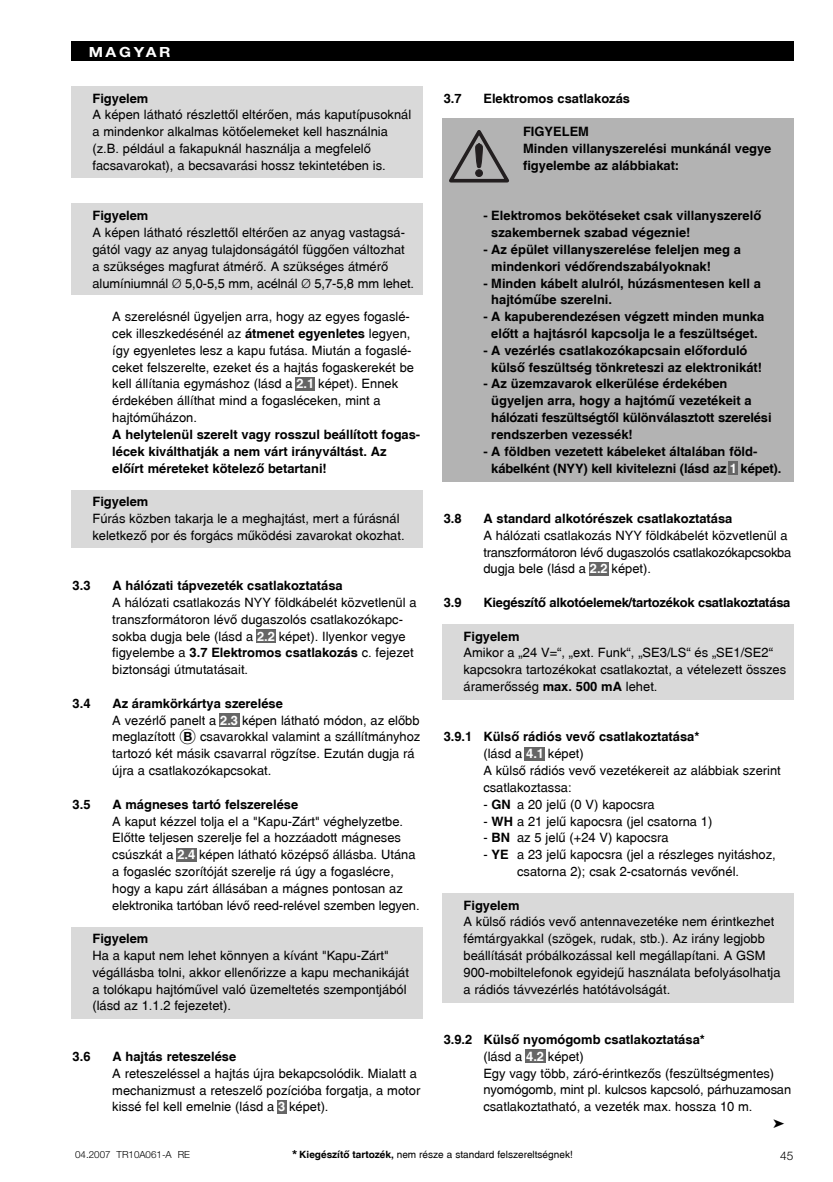
<style>
.page{position:relative;width:833px;height:1182px;background:#fff}
.page>*{position:absolute;margin:0;border:0;box-sizing:border-box;transform-origin:0 0}
.t1{font:700 14px "Helvetica Neue";letter-spacing:.165em;color:#fff;scale:1.13 1}
.t2{font:12.6px/16.8px "H Central";color:#000}
.t3{font:700 12.6px/16.8px "H Central";color:#000}
.t4{font:300 11.9px "Helvetica Neue";color:#000}
.t5{font:9.8px "H Central";color:#000}
.t6{font:300 9.8px "Helvetica Neue";color:#000}
.s1{font-family:"Helvetica Neue";font-weight:300}
.s2{font-weight:700}
.s3{font-weight:700;color:#fff}
.s4{font-family:"Avant Gard";font-weight:200;font-size:22.4px}
.s5{font-family:"Helvetica Neue";font-weight:700}
.s6{color:#fff}
.s7{font-family:"Helvetica Neue";font-weight:700;font-size:12.6px}
</style>
<div class="page">
<div style="left:525px;top:1049px;width:20px;height:14px;background:#666"></div>
<div style="left:442px;top:118px;width:352px;height:363px;background:#b3b3b3"></div>
<div style="left:729px;top:461px;width:9px;height:14px;background:#666"></div>
<div style="left:589px;top:562px;width:20px;height:14px;background:#666"></div>
<div style="left:525px;top:746px;width:20px;height:14px;background:#666"></div>
<div style="left:442px;top:892px;width:352px;height:110px;background:#d9d9d9"></div>
<div style="left:442px;top:624px;width:352px;height:75px;background:#d9d9d9"></div>
<div style="left:277px;top:1099px;width:9px;height:14px;background:#666"></div>
<div style="left:219px;top:713px;width:21px;height:14px;background:#666"></div>
<div style="left:176px;top:847px;width:21px;height:14px;background:#666"></div>
<div style="left:256px;top:629px;width:20px;height:14px;background:#666"></div>
<div style="left:71px;top:927px;width:351px;height:91px;background:#d9d9d9"></div>
<div style="left:71px;top:204px;width:351px;height:91px;background:#d9d9d9"></div>
<div style="left:71px;top:86px;width:351px;height:92px;background:#d9d9d9"></div>
<div style="left:71px;top:489px;width:351px;height:58px;background:#d9d9d9"></div>
<div style="left:295px;top:377px;width:20px;height:14px;background:#666"></div>
<svg style="left:449px;top:130px;width:60px;height:53px"></svg>
<div style="left:71px;top:42px;width:723px;height:19px;background:#000"></div>
<p class="t1" style="left:89px;top:47px;width:74px">MAGYAR</p>
<p class="t3" style="left:92px;top:90px;width:57px">Figyelem</p>
<p class="t2" style="left:92px;top:107px;width:320px">A képen látható részlettŒl eltérŒen, más kaputípusoknál a mindenkor alkalmas kötŒelemeket kell használnia (z.B. például a fakapuknál használja a megfelelŒ facsavarokat), a becsavarási hossz tekintetében is.</p>
<p class="t3" style="left:92px;top:208px;width:57px">Figyelem</p>
<p class="t2" style="left:92px;top:224px;width:323px">A képen látható részlettŒl eltérŒen az anyag vastagsá&shy;gától vagy az anyag tulajdonságától függŒen változhat a szükséges magfurat átmérŒ. A szükséges átmérŒ alumíniumnál <span class="s1">Ø</span> 5,0-5,5 mm, acélnál <span class="s1">Ø</span> 5,7-5,8 mm lehet.</p>
<p class="t2" style="left:112px;top:308px;width:303px">A szerelésnél ügyeljen arra, hogy az egyes fogaslé&shy;cek illeszkedésénél az <span class="s2">átmenet egyenletes</span> legyen, így egyenletes lesz a kapu futása. Miután a fogaslé&shy;ceket felszerelte, ezeket és a hajtás fogaskerekét be kell állítania egymáshoz (lásd a <span class="s3">2.1</span> képet). Ennek érdekében állíthat mind a fogasléceken, mint a hajtómıházon.</p>
<p class="t3" style="left:112px;top:426px;width:309px">A helytelenül szerelt vagy rosszul beállított fogas&shy;lécek kiválthatják a nem várt irányváltást. Az elŒírt méreteket kötelezŒ betartani!</p>
<p class="t3" style="left:92px;top:493px;width:57px">Figyelem</p>
<p class="t2" style="left:92px;top:510px;width:314px">Fúrás közben takarja le a meghajtást, mert a fúrásnál keletkezŒ por és forgács mıködési zavarokat okozhat.</p>
<p class="t3" style="left:73px;top:577px;width:19px">3.3</p>
<p class="t3" style="left:112px;top:577px;width:232px">A hálózati tápvezeték csatlakoztatása</p>
<p class="t2" style="left:112px;top:594px;width:306px">A hálózati csatlakozás NYY földkábelét közvetlenül a transzformátoron lévŒ dugaszolós csatlakozókapc&shy;sokba dugja bele (lásd a <span class="s3">2.2</span> képet). Ilyenkor vegye figyelembe a <span class="s2">3.7 Elektromos csatlakozás</span> c. fejezet biztonsági útmutatásait.</p>
<p class="t3" style="left:73px;top:695px;width:19px">3.4</p>
<p class="t2" style="left:112px;top:695px;width:310px"><span class="s2">Az áramkörkártya szerelése<br></span>A vezérlŒ panelt a <span class="s3">2.3</span> képen látható módon, az elŒbb meglazított <span class="s4">O</span><span class="s5">B</span> csavarokkal valamint a szállítmányhoz tartozó két másik csavarral rögzítse. Ezután dugja rá újra a csatlakozókapcsokat.</p>
<p class="t3" style="left:73px;top:796px;width:19px">3.5</p>
<p class="t3" style="left:112px;top:796px;width:187px">A mágneses tartó felszerelése</p>
<p class="t2" style="left:112px;top:812px;width:309px">A kaput kézzel tolja el a "Kapu-Zárt" véghelyzetbe.<br>ElŒtte teljesen szerelje fel a hozzáadott mágneses csúszkát a <span class="s3">2.4</span> képen látható középsŒ állásba. Utána a fogasléc szorítóját szerelje rá úgy a fogaslécre, hogy a kapu zárt állásában a mágnes pontosan az elektronika tartóban lévŒ reed-relével szemben legyen.</p>
<p class="t3" style="left:92px;top:930px;width:57px">Figyelem</p>
<p class="t2" style="left:92px;top:947px;width:318px">Ha a kaput nem lehet könnyen a kívánt "Kapu-Zárt" végállásba tolni, akkor ellenŒrizze a kapu mechanikáját a tolókapu hajtómıvel való üzemeltetés szempontjából (lásd az 1.1.2 fejezetet).</p>
<p class="t3" style="left:73px;top:1048px;width:19px">3.6</p>
<p class="t3" style="left:112px;top:1048px;width:125px">A hajtás reteszelése</p>
<p class="t2" style="left:112px;top:1064px;width:309px">A reteszeléssel a hajtás újra bekapcsolódik. Mialatt a mechanizmust a reteszelŒ pozícióba forgatja, a motor kissé fel kell emelnie (lásd a <span class="s3">3</span> képet).</p>
<p class="t3" style="left:444px;top:90px;width:19px">3.7</p>
<p class="t3" style="left:483px;top:90px;width:148px">Elektromos csatlakozás</p>
<p class="t3" style="left:523px;top:124px;width:250px">FIGYELEM<br>Minden villanyszerelési munkánál vegye figyelembe az alábbiakat:</p>
<p class="t3" style="left:491px;top:208px;width:271px;text-indent:-8px">- Elektromos bekötéseket csak villanyszerelŒ szakembernek szabad végeznie!</p>
<p class="t3" style="left:491px;top:241px;width:251px;text-indent:-8px">- Az épület villanyszerelése feleljen meg a mindenkori védŒrendszabályoknak!</p>
<p class="t3" style="left:491px;top:275px;width:271px;text-indent:-8px">- Minden kábelt alulról, húzásmentesen kell a hajtómıbe szerelni.</p>
<p class="t3" style="left:483px;top:308px;width:282px;text-align:center">- A kapuberendezésen végzett minden munka elŒtt a hajtásról kapcsolja le a feszültséget.</p>
<p class="t3" style="left:491px;top:342px;width:272px;text-indent:-8px">- A vezérlés csatlakozókapcsain elŒforduló külsŒ feszültség tönkreteszi az elektronikát!</p>
<p class="t3" style="left:491px;top:376px;width:282px;text-indent:-8px">- Az üzemzavarok elkerülése érdekében ügyeljen arra, hogy a hajtómı vezetékeit a hálózati feszültségtŒl különválasztott szerelési rendszerben vezessék!</p>
<p class="t3" style="left:491px;top:443px;width:292px;text-indent:-8px">- A földben vezetett kábeleket általában föld&shy;kábelként (NYY) kell kivitelezni (lásd az <span class="s6">1</span> képet).</p>
<p class="t3" style="left:444px;top:510px;width:19px">3.8</p>
<p class="t3" style="left:483px;top:510px;width:251px">A standard alkotórészek csatlakoztatása</p>
<p class="t2" style="left:483px;top:527px;width:309px">A hálózati csatlakozás NYY földkábelét közvetlenül a transzformátoron lévŒ dugaszolós csatlakozókapcsokba dugja bele (lásd a <span class="s3">2.2</span> képet).</p>
<p class="t3" style="left:444px;top:594px;width:19px">3.9</p>
<p class="t3" style="left:483px;top:594px;width:309px">KiegészítŒ alkotóelemek/tartozékok csatlakoztatása</p>
<p class="t3" style="left:464px;top:628px;width:57px">Figyelem</p>
<p class="t2" style="left:464px;top:644px;width:324px">Amikor a „24 V=“, „ext. Funk“, „SE3/LS“ és „SE1/SE2“ kapcsokra tartozékokat csatlakoztat, a vételezett összes áramerŒsség <span class="s2">max. 500 mA</span> lehet.</p>
<p class="t2" style="left:483px;top:728px;width:299px;text-indent:-40px"><span class="s2">3.9.1 KülsŒ rádiós vevŒ csatlakoztatása*<br></span>(lásd a <span class="s3">4.1</span> képet)<br>A külsŒ rádiós vevŒ vezetékereit az alábbiak szerint csatlakoztassa:</p>
<p class="t2" style="left:483px;top:796px;width:173px">- <span class="s2">GN</span> a 20 jelı (0 V) kapocsra</p>
<p class="t2" style="left:483px;top:812px;width:230px">- <span class="s2">WH</span> a 21 jelı kapocsra (jel csatorna 1)</p>
<p class="t2" style="left:483px;top:829px;width:187px">- <span class="s2">BN</span> az 5 jelı (+24 V) kapocsra</p>
<p class="t2" style="left:483px;top:846px;width:294px;text-align:center">- <span class="s2">YE</span> a 23 jelı kapocsra (jel a részleges nyitáshoz, csatorna 2); csak 2-csatornás vevŒnél.</p>
<p class="t3" style="left:464px;top:896px;width:57px">Figyelem</p>
<p class="t2" style="left:464px;top:913px;width:319px">A külsŒ rádiós vevŒ antennavezetéke nem érintkezhet fémtárgyakkal (szögek, rudak, stb.). Az irány legjobb beállítását próbálkozással kell megállapítani. A GSM 900-mobiltelefonok egyidejı használata befolyásolhatja a rádiós távvezérlés hatótávolságát.</p>
<p class="t2" style="left:483px;top:1031px;width:309px;text-indent:-40px"><span class="s2">3.9.2 KülsŒ nyomógomb csatlakoztatása*<br></span>(lásd a <span class="s3">4.2</span> képet)<br>Egy vagy több, záró-érintkezŒs (feszültségmentes) nyomógomb, mint pl. kulcsos kapcsoló, párhuzamosan csatlakoztatható, a vezeték max. hossza 10 m.</p>
<p class="t6" style="left:75px;top:1151px;width:116px">04.2007 TR10A061-A RE</p>
<p class="t5" style="left:292px;top:1147px;width:282px"><span class="s7">*</span> <span class="s2">KiegészítŒ tartozék,</span> nem része a standard felszereltségnek!</p>
<p class="t4" style="left:780px;top:1151px;width:15px">45</p>
</div>
